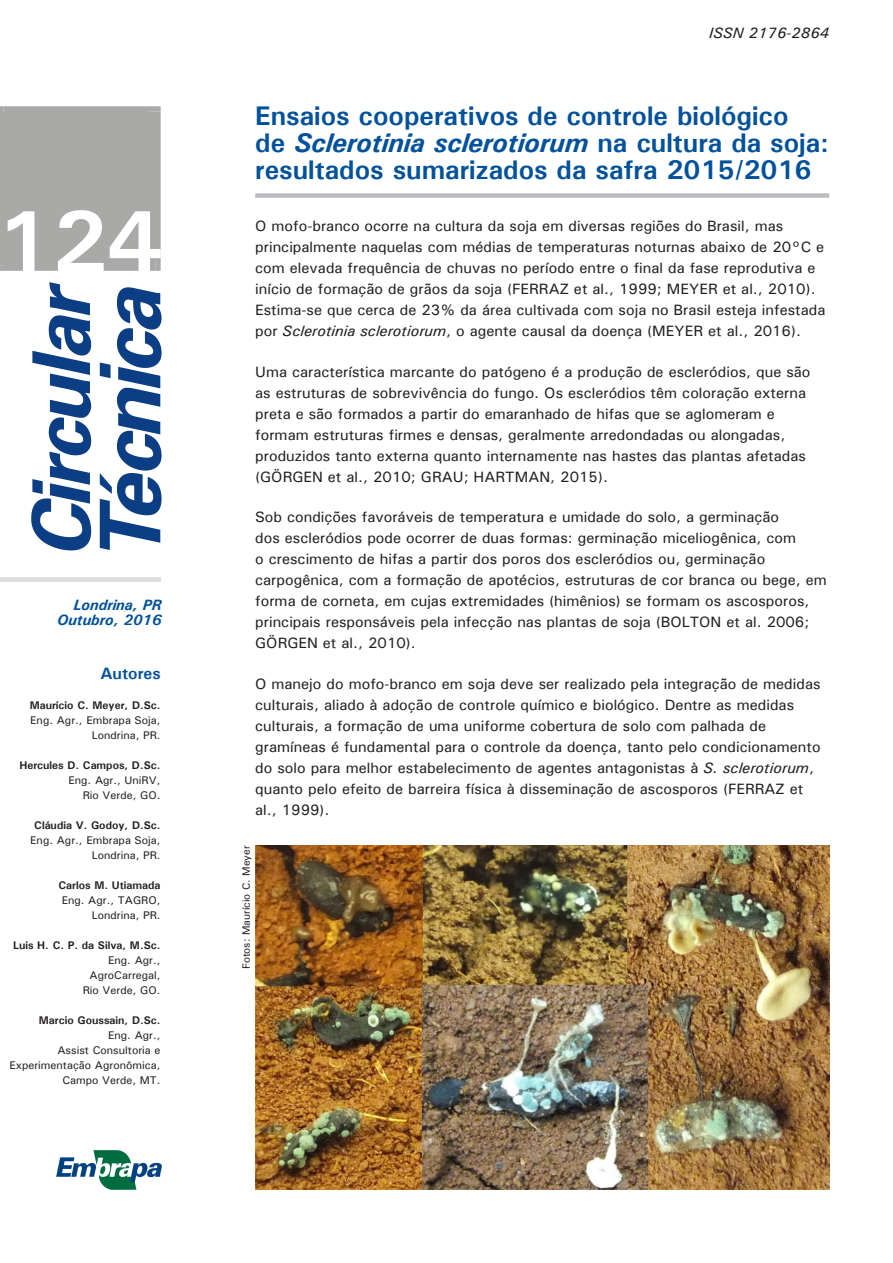
<style>
.page{position:relative;width:893px;height:1263px;background:#fff}
.page>*{position:absolute;margin:0;border:0;box-sizing:border-box;transform-origin:0 0}
.Fotos{font:700 88.5px "Univers";color:#fff}
.Título_principal__se{font:700 27px/27px "Univers";color:#01519b}
.t1{font:700 16.5px "Univers";color:#01519b}
.Corpo_de_texto_1{font:15px/21px "Univers";color:#231f20}
.Corpo_de_texto_1-2{font:italic 700 15px "Univers";color:#01519b}
.Corpo_de_texto_1-3{font:italic 15px "Univers";color:#231f20}
.t2{font:11.1px/15px "Univers";color:#231f20;text-align:right}
.t3{font:700 11.1px "Univers";color:#231f20}
.Legendas{font:10.5px "Univers";color:#231f20}
.s1{font-weight:700}
.s2{font-style:italic}
</style>
<div class="page">
<div style="left:0;top:106px;width:161px;height:165px;background:#a9a9a8"></div>
<svg style="left:31px;top:282px;width:60px;height:268px"></svg>
<svg style="left:100px;top:287px;width:62px;height:263px"></svg>
<div style="left:0;top:577px;width:160px;height:5px;background:#dedddd"></div>
<div style="left:255px;top:193px;width:574px;height:5px;background:#bcbdc0"></div>
<img style="left:57px;top:1151px;width:105px;height:38px">
<img style="left:255px;top:845px;width:574px;height:344px">
<p class="Fotos" style="left:-4px;top:188px;width:168px">124</p>
<p class="Corpo_de_texto_1-2" style="left:73px;top:595px;width:90px">Londrina, PR</p>
<p class="Corpo_de_texto_1-2" style="left:57px;top:610px;width:106px">Outubro, 2016</p>
<p class="t1" style="left:100px;top:663px;width:62px">Autores</p>
<p class="t2" style="left:30px;top:697px;width:132px"><span class="s1">Maurício C. Meyer, D.Sc.<br></span>Eng. Agr., Embrapa Soja,<br>Londrina, PR.</p>
<p class="t2" style="left:19px;top:757px;width:143px"><span class="s1">Hercules D. Campos, D.Sc.<br></span>Eng. Agr., UniRV,<br>Rio Verde, GO.</p>
<p class="t3" style="left:34px;top:818px;width:128px">Cláudia V. Godoy, D.Sc.</p>
<p class="t2" style="left:30px;top:832px;width:132px">Eng. Agr., Embrapa Soja,<br>Londrina, PR.</p>
<p class="t2" style="left:58px;top:877px;width:104px"><span class="s1">Carlos M. Utiamada<br></span>Eng. Agr., TAGRO,<br>Londrina, PR.</p>
<p class="t2" style="left:13px;top:937px;width:149px"><span class="s1">Luis H. C. P. da Silva, M.Sc.<br></span>Eng. Agr.,<br>AgroCarregal,<br>Rio Verde, GO.</p>
<p class="t2" style="left:9px;top:1012px;width:153px"><span class="s1">Marcio Goussain, D.Sc.<br></span>Eng. Agr.,<br>Assist Consultoria e<br>Experimentação Agronômica,<br>Campo Verde, MT.</p>
<p class="Corpo_de_texto_1-3" style="left:709px;top:23px;width:121px">ISSN 2176-2864</p>
<p class="Título_principal__se" style="left:255px;top:102px;width:576px">Ensaios cooperativos de controle biológico<br>de <span class="s2">Sclerotinia sclerotiorum</span> na cultura da soja: resultados sumarizados da safra 2015/2016</p>
<p class="Corpo_de_texto_1" style="left:255px;top:215px;width:572px">O mofo-branco ocorre na cultura da soja em diversas regiões do Brasil, mas principalmente naquelas com médias de temperaturas noturnas abaixo de 20°C e com elevada frequência de chuvas no período entre o final da fase reprodutiva e início de formação de grãos da soja (FERRAZ et al., 1999; MEYER et al., 2010).<br>Estima-se que cerca de 23% da área cultivada com soja no Brasil esteja infestada por <span class="s2">Sclerotinia sclerotiorum</span>, o agente causal da doença (MEYER et al., 2016).</p>
<p class="Corpo_de_texto_1" style="left:255px;top:361px;width:557px">Uma característica marcante do patógeno é a produção de escleródios, que são as estruturas de sobrevivência do fungo. Os escleródios têm coloração externa preta e são formados a partir do emaranhado de hifas que se aglomeram e formam estruturas firmes e densas, geralmente arredondadas ou alongadas, produzidos tanto externa quanto internamente nas hastes das plantas afetadas (GÖRGEN et al., 2010; GRAU; HARTMAN, 2015).</p>
<p class="Corpo_de_texto_1" style="left:255px;top:506px;width:573px">Sob condições favoráveis de temperatura e umidade do solo, a germinação<br>dos escleródios pode ocorrer de duas formas: germinação miceliogênica, com<br>o crescimento de hifas a partir dos poros dos escleródios ou, germinação carpogênica, com a formação de apotécios, estruturas de cor branca ou bege, em forma de corneta, em cujas extremidades (himênios) se formam os ascosporos, principais responsáveis pela infecção nas plantas de soja (BOLTON et al. 2006; GÖRGEN et al., 2010).</p>
<p class="Corpo_de_texto_1" style="left:255px;top:673px;width:567px">O manejo do mofo-branco em soja deve ser realizado pela integração de medidas culturais, aliado à adoção de controle químico e biológico. Dentre as medidas culturais, a formação de uma uniforme cobertura de solo com palhada de gramíneas é fundamental para o controle da doença, tanto pelo condicionamento do solo para melhor estabelecimento de agentes antagonistas à <span class="s2">S. sclerotiorum</span>, quanto pelo efeito de barreira física à disseminação de ascosporos (FERRAZ et al., 1999).</p>
<p class="Legendas" style="left:240px;top:969px;width:125px;rotate:-90deg">Fotos: Maurício C. Meyer</p>
</div>
